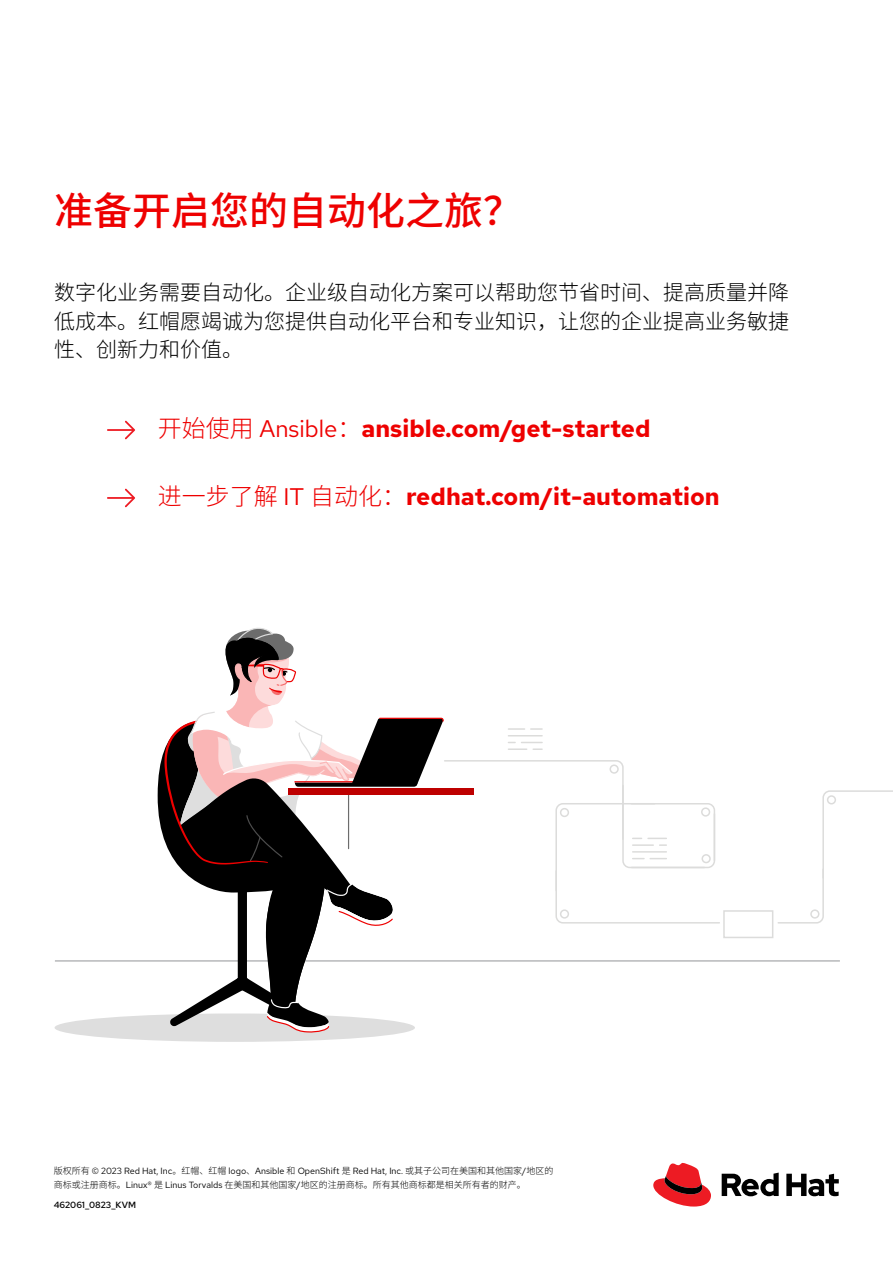
<style>
.page{position:relative;width:893px;height:1263px;background:#fff}
.page>*{position:absolute;margin:0;border:0;box-sizing:border-box;transform-origin:0 0}
.t1{font:500 39px "Noto Sans SC";color:#e00}
.t2{font:700 24px "Red Hat Text";color:#e00}
.t3{font:300 21px/28.5px "Noto Sans SC";color:#000;text-align:justify}
.t4{font:9px "Red Hat Text";color:#000}
.t5{font:300 9px "Noto Sans SC";color:#000}
.t6{font:500 9px "Red Hat Text";color:#000}
.s1{font-family:"Noto Sans SC";font-weight:300}
.s2{font-weight:400}
.s3{font-family:"Red Hat Text";font-weight:400}
</style>
<div class="page">
<svg style="left:653px;top:1163px;width:58px;height:43px"></svg>
<svg style="left:722px;top:1172px;width:117px;height:24px"></svg>
<svg style="left:107px;top:421px;width:28px;height:18px"></svg>
<svg style="left:107px;top:489px;width:28px;height:18px"></svg>
<hr style="left:55px;top:960px;width:785px;height:1px;background:#939598">
<div style="left:55px;top:1013px;width:360px;height:29px;background:#dedede;border-radius:50%"></div>
<div style="left:723px;top:910px;width:50px;height:28px;border:2px solid #dcdcdb"></div>
<svg style="left:157px;top:628px;width:564px;height:404px"></svg>
<svg style="left:777px;top:790px;width:116px;height:134px"></svg>
<div style="left:827px;top:795px;width:9px;height:9px;border:2px solid #dcdcdb;border-radius:50%"></div>
<h1 class="t1" style="left:54px;top:189px;width:469px">准备开启您的自动化之旅？</h1>
<p class="t3" style="left:54px;top:279px;width:736px">数字化业务需要自动化。企业级自动化方案可以帮助您节省时间、提高质量并降低成本。红帽愿竭诚为您提供自动化平台和专业知识，让您的企业提高业务敏捷性、创新力和价值。</p>
<p class="t2" style="left:158px;top:413px;width:494px"><span class="s1">开始使用</span> <span class="s2">Ansible</span><span class="s1">：</span>ansible.com/get-started</p>
<p class="t2" style="left:158px;top:481px;width:563px"><span class="s1">进一步了解</span> <span class="s2">IT</span> <span class="s1">自动化：</span>redhat.com/it-automation</p>
<p class="t4" style="left:54px;top:1165px;width:501px"><span class="s1">版权所有</span> © 2023 Red Hat, Inc<span class="s1">。红帽、红帽</span> logo<span class="s1">、</span>Ansible <span class="s1">和</span> OpenShift <span class="s1">是</span> Red Hat, Inc. <span class="s1">或其子公司在美国和其他国家</span>/<span class="s1">地区的</span></p>
<p class="t5" style="left:54px;top:1179px;width:473px">商标或注册商标。<span class="s3">Linux®</span> 是 <span class="s3">Linus Torvalds</span> 在美国和其他国家<span class="s3">/</span>地区的注册商标。所有其他商标都是相关所有者的财产。</p>
<p class="t6" style="left:54px;top:1199px;width:84px">462061_0823_KVM</p>
</div>
